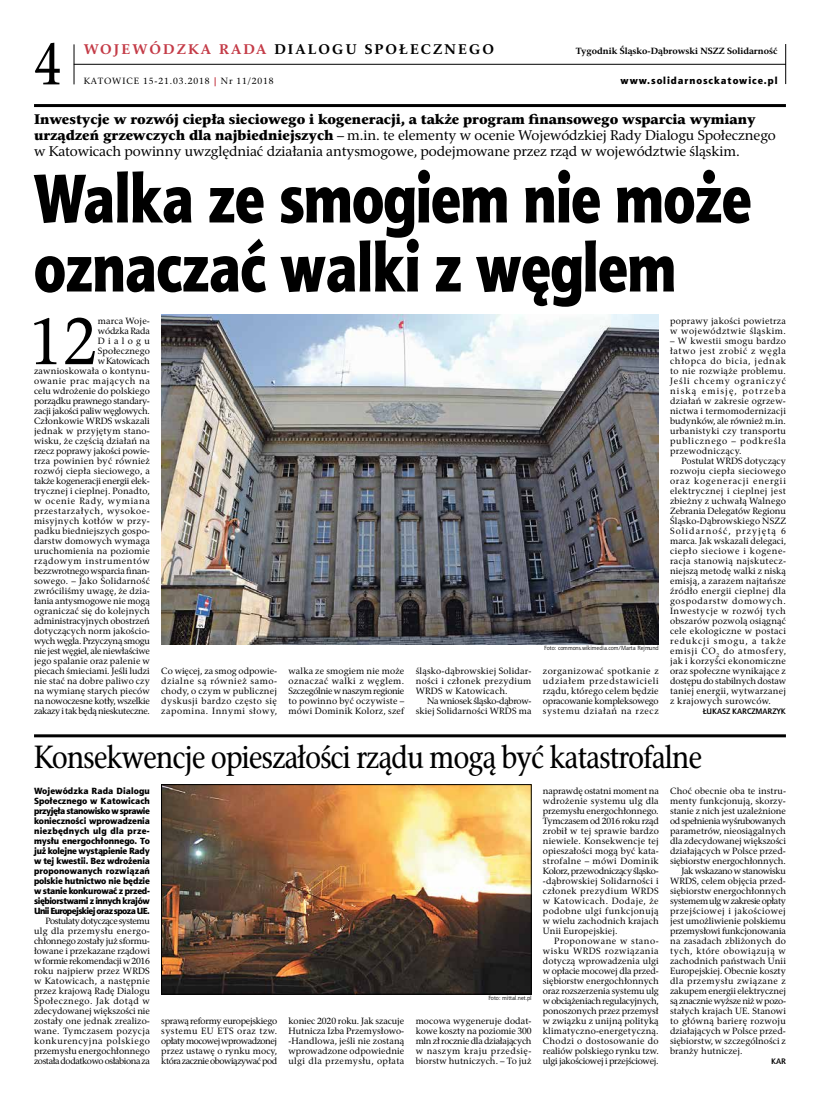
<style>
.page{position:relative;width:820px;height:1106px;background:#fff}
.page>*{position:absolute;margin:0;border:0;box-sizing:border-box;transform-origin:0 0}
.t1{font:69px/69px "Aerton Cnd EFN Black";color:#000}
.t2{font:66.2px "Rashel EFN";color:#000;scale:.93 1}
.t3{font:60px "Rashel Cnd EFN";color:#000}
.t4{font:32px "Rashel Cnd EFN";letter-spacing:-.02em;color:#000}
.t5{font:14px/16px "Rashel EFN";letter-spacing:-.01em;color:#000}
.t6{font:14px "Rashel EFN Black";letter-spacing:-.01em;color:#000}
.t7{font:700 14px "Rashel EFN";letter-spacing:.15em;color:#000}
.t8{font:10px "Aerton EFN Black";letter-spacing:.1em;color:#000}
.t9{font:9px/10px "Rashel EFN";letter-spacing:.01em;color:#000;text-align:justify}
.t10{font:9px/10px "Aerton EFN Black";letter-spacing:-.055em;color:#000;text-align:justify}
.t11{font:9px "Rashel EFN";letter-spacing:-.035em;color:#000}
.t12{font:9px "Rashel EFN";letter-spacing:-.01em;color:#000}
.t13{font:9px/10px "Rashel EFN";letter-spacing:.03em;color:#000}
.t14{font:700 9px "Rashel EFN";color:#000}
.t15{font:9px "Rashel EFN";letter-spacing:.1em;color:#000}
.t16{font:9px "Rashel EFN";letter-spacing:-.045em;color:#000}
.t17{font:9px "Rashel EFN";letter-spacing:-.015em;color:#000}
.t18{font:9px "Rashel EFN";letter-spacing:-.025em;color:#000}
.t19{font:9px "Rashel EFN";letter-spacing:.045em;color:#000}
.t20{font:9px "Rashel EFN";letter-spacing:.035em;color:#000}
.t21{font:9px "Rashel EFN";letter-spacing:.055em;color:#000}
.t22{font:9px "Rashel EFN";letter-spacing:.05em;color:#000}
.t23{font:700 8px "Aerton EFN";letter-spacing:-.01em;color:#000}
.t24{font:6px "Aerton EFN";color:#000}
.s1{color:#c43b47}
.s2{font-family:"Rashel EFN Black";color:#c43b47}
.s3{font-family:"Rashel EFN Black"}
</style>
<div class="page">
<hr style="left:74px;top:64px;width:711px;height:1px;background:#000">
<hr style="left:74px;top:44px;width:1px;height:40px;background:#000">
<hr style="left:785px;top:44px;width:1px;height:40px;background:#000">
<img style="left:161px;top:314px;width:497px;height:330px">
<hr style="left:34px;top:104px;width:751px;height:3px;background:#000">
<img style="left:163px;top:786px;width:366px;height:206px">
<div style="left:161px;top:784px;width:370px;height:210px;border:1px solid #000"></div>
<hr style="left:34px;top:734px;width:751px;height:3px;background:#000">
<h3 class="t3" style="left:34px;top:27px;width:29px">4</h3>
<h3 class="t7" style="left:84px;top:40px;width:412px"><span class="s1">WOJEWÓDZKA RADA</span> DIALOGU SPOŁECZNEGO</h3>
<p class="t14" style="left:575px;top:45px;width:203px">Tygodnik Śląsko-Dąbrowski NSZZ Solidarność</p>
<p class="t15" style="left:84px;top:75px;width:191px">KATOWICE 15-21.03.2018 <span class="s2">|</span> Nr 11/2018</p>
<p class="t8" style="left:620px;top:74px;width:158px">www.solidarnosckatowice.pl</p>
<h3 class="t6" style="left:34px;top:111px;width:723px">Inwestycje w rozwój ciepła sieciowego i kogeneracji, a także program finansowego wsparcia wymiany</h3>
<h3 class="t5" style="left:34px;top:127px;width:743px"><span class="s3">urządzeń grzewczych dla najbiedniejszych</span> – m.in. te elementy w ocenie Wojewódzkiej Rady Dialogu Społecznego w Katowicach powinny uwzględniać działania antysmogowe, podejmowane przez rząd w województwie śląskim.</h3>
<h1 class="t1" style="left:34px;top:163px;width:718px">Walka ze smogiem nie może oznaczać walki z węglem</h1>
<h2 class="t2" style="left:29px;top:300px;width:74px">12</h2>
<p class="t9" style="left:34px;top:316px;width:117px;text-align:right">marca Woje-<br>wódzka Rada<br>Dialogu<br>Społecznego<br>w Katowicach zawnioskowała o kontynu&shy;owanie prac mających na celu wdrożenie do polskiego porządku prawnego standary&shy;zacji jakości paliw węglowych.<br>Członkowie WRDS wskazali jednak w przyjętym stano&shy;wisku, że częścią działań na rzecz poprawy jakości powie&shy;trza powinien być również rozwój ciepła sieciowego, a także kogeneracji energii elek&shy;trycznej i cieplnej. Ponadto, w ocenie Rady, wymiana przestarzałych, wysokoe&shy;misyjnych kotłów w przy&shy;padku biedniejszych gospo&shy;darstw domowych wymaga uruchomienia na poziomie rządowym instrumentów bezzwrotnego wsparcia finan&shy;sowego. – Jako Solidarność zwróciliśmy uwagę, że dzia&shy;łania antysmogowe nie mogą ograniczać się do kolejnych administracyjnych obostrzeń dotyczących norm jakościo&shy;wych węgla. Przyczyną smogu nie jest węgiel, ale niewłaściwe jego spalanie oraz palenie w piecach śmieciami. Jeśli ludzi nie stać na dobre paliwo czy na wymianę starych pieców na nowoczesne kotły, wszelkie zakazy i tak będą nieskuteczne.</p>
<p class="t9" style="left:161px;top:666px;width:117px">Co więcej, za smog odpowie&shy;dzialne są również samo&shy;chody, o czym w publicznej dyskusji bardzo często się zapomina. Innymi słowy,</p>
<p class="t9" style="left:288px;top:666px;width:117px">walka ze smogiem nie może oznaczać walki z węglem.<br>Szczególnie w naszym regionie to powinno być oczywiste – mówi Dominik Kolorz, szef</p>
<p class="t9" style="left:415px;top:666px;width:117px">śląsko-dąbrowskiej Solidar&shy;ności i członek prezydium WRDS w Katowicach.</p>
<p class="t9" style="left:415px;top:696px;width:117px;text-align:right">Na wniosek śląsko-dąbrow&shy;skiej Solidarności WRDS ma</p>
<p class="t24" style="left:544px;top:644px;width:116px">Foto: commons.wikimedia.com/Marta Rejmund</p>
<p class="t9" style="left:542px;top:666px;width:117px">zorganizować spotkanie z udziałem przedstawicieli rządu, którego celem będzie opracowanie kompleksowego systemu działań na rzecz</p>
<p class="t13" style="left:669px;top:316px;width:117px">poprawy jakości powietrza w województwie śląskim.</p>
<p class="t9" style="left:669px;top:336px;width:117px">– W kwestii smogu bardzo łatwo jest zrobić z węgla chłopca do bicia, jednak to nie rozwiąże problemu.<br>Jeśli chcemy ograniczyć niską emisję, potrzeba działań w zakresie ogrzew&shy;nictwa i termomodernizacji budynków, ale również m.in. urbanistyki czy transportu publicznego – podkreśla przewodniczący.</p>
<p class="t9" style="left:669px;top:456px;width:117px;text-indent:11px">Postulat WRDS dotyczący rozwoju ciepła sieciowego oraz kogeneracji energii elektrycznej i cieplnej jest zbieżny z uchwałą Walnego Zebrania Delegatów Regionu Śląsko-Dąbrowskiego NSZZ Solidarność, przyjętą 6 marca. Jak wskazali delegaci, ciepło sieciowe i kogene&shy;racja stanowią najskutecz&shy;niejszą metodę walki z niską emisją, a zarazem najtańsze źródło energii cieplnej dla gospodarstw domowych.<br>Inwestycje w rozwój tych obszarów pozwolą osiągnąć cele ekologiczne w postaci redukcji smogu, a także emisji CO<sub>2</sub> do atmosfery, jak i korzyści ekonomiczne oraz społeczne wynikające z dostępu do stabilnych dostaw taniej energii, wytwarzanej z krajowych surowców.</p>
<p class="t23" style="left:702px;top:707px;width:85px">ŁUKASZ KARCZMARZYK</p>
<h3 class="t4" style="left:34px;top:737px;width:669px">Konsekwencje opieszałości rządu mogą być katastrofalne</h3>
<p class="t10" style="left:34px;top:786px;width:117px">Wojewódzka Rada Dialogu Społecznego w Katowicach przyjęła stanowisko w sprawie konieczności wprowadzenia niezbędnych ulg dla prze&shy;mysłu energochłonnego. To już kolejne wystąpienie Rady w tej kwestii. Bez wdrożenia proponowanych rozwiązań polskie hutnictwo nie będzie w stanie konkurować z przed&shy;siębiorstwami z innych krajów Unii Europejskiej oraz spoza UE.</p>
<p class="t9" style="left:34px;top:916px;width:117px;text-indent:11px">Postulaty dotyczące systemu ulg dla przemysłu energo&shy;chłonnego zostały już sformu&shy;łowane i przekazane rządowi w formie rekomendacji w 2016 roku najpierw przez WRDS w Katowicach, a następnie przez krajową Radę Dialogu Społecznego. Jak dotąd w zdecydowanej większości nie zostały one jednak zrealizo&shy;wane. Tymczasem pozycja konkurencyjna polskiego przemysłu energochłonnego została dodatkowo osłabiona za</p>
<p class="t24" style="left:488px;top:994px;width:45px">Foto: mittal.net.pl</p>
<p class="t9" style="left:161px;top:1016px;width:117px">sprawą reformy europejskiego systemu EU ETS oraz tzw. opłaty mocowej wprowadzonej przez ustawę o rynku mocy, która zacznie obowiązywać pod</p>
<p class="t9" style="left:288px;top:1016px;width:117px">koniec 2020 roku. Jak szacuje Hutnicza Izba Przemysłowo--Handlowa, jeśli nie zostaną wprowadzone odpowiednie ulgi dla przemysłu, opłata</p>
<p class="t9" style="left:415px;top:1016px;width:117px">mocowa wygeneruje dodat&shy;kowe koszty na poziomie 300 mln zł rocznie dla działających w naszym kraju przedsię&shy;biorstw hutniczych. – To już</p>
<p class="t9" style="left:542px;top:786px;width:117px">naprawdę ostatni moment na wdrożenie systemu ulg dla przemysłu energochłonnego.<br>Tymczasem od 2016 roku rząd zrobił w tej sprawie bardzo niewiele. Konsekwencje tej opieszałości mogą być kata&shy;strofalne – mówi Dominik Kolorz, przewodniczący śląsko--dąbrowskiej Solidarności i członek prezydium WRDS w Katowicach. Dodaje, że podobne ulgi funkcjonują w wielu zachodnich krajach Unii Europejskiej.</p>
<p class="t9" style="left:542px;top:936px;width:117px;text-indent:11px">Proponowane w stano&shy;wisku WRDS rozwiązania dotyczą wprowadzenia ulgi w opłacie mocowej dla przed&shy;siębiorstw energochłonnych oraz rozszerzenia systemu ulg w obciążeniach regulacyjnych, ponoszonych przez przemysł w związku z unijną polityką klimatyczno-energetyczną.<br>Chodzi o dostosowanie do realiów polskiego rynku tzw. ulgi jakościowej i przejściowej.</p>
<p class="t9" style="left:669px;top:786px;width:117px">Choć obecnie oba te instru-</p>
<p class="t9" style="left:669px;top:796px;width:117px">menty funkcjonują, skorzy-</p>
<p class="t9" style="left:669px;top:806px;width:117px">stanie z nich jest uzależnione</p>
<p class="t11" style="left:669px;top:815px;width:117px">od spełnienia wyśrubowanych</p>
<p class="t9" style="left:669px;top:826px;width:117px">parametrów, nieosiągalnych</p>
<p class="t12" style="left:669px;top:835px;width:117px">dla zdecydowanej większości</p>
<p class="t9" style="left:669px;top:846px;width:117px">działających w Polsce przed-</p>
<p class="t12" style="left:669px;top:855px;width:117px">siębiorstw energochłonnych.</p>
<p class="t11" style="left:681px;top:865px;width:106px">Jak wskazano w stanowisku</p>
<p class="t9" style="left:669px;top:876px;width:117px">WRDS, celem objęcia przed-</p>
<p class="t9" style="left:669px;top:886px;width:117px">siębiorstw energochłonnych</p>
<p class="t16" style="left:669px;top:895px;width:117px">systemem ulg w zakresie opłaty</p>
<p class="t19" style="left:669px;top:905px;width:117px">przejściowej i jakościowej</p>
<p class="t9" style="left:669px;top:916px;width:117px">jest umożliwienie polskiemu</p>
<p class="t18" style="left:669px;top:925px;width:117px">przemysłowi funkcjonowania</p>
<p class="t9" style="left:669px;top:936px;width:117px">na zasadach zbliżonych do</p>
<p class="t21" style="left:669px;top:945px;width:117px">tych, które obowiązują w</p>
<p class="t9" style="left:669px;top:956px;width:117px">zachodnich państwach Unii</p>
<p class="t9" style="left:669px;top:966px;width:117px">Europejskiej. Obecnie koszty</p>
<p class="t22" style="left:669px;top:975px;width:117px">dla przemysłu związane z</p>
<p class="t17" style="left:669px;top:985px;width:117px">zakupem energii elektrycznej</p>
<p class="t11" style="left:669px;top:995px;width:117px">są znacznie wyższe niż w pozo-</p>
<p class="t9" style="left:669px;top:1006px;width:117px">stałych krajach UE. Stanowi</p>
<p class="t20" style="left:669px;top:1015px;width:117px">to główną barierę rozwoju</p>
<p class="t9" style="left:669px;top:1026px;width:117px">działających w Polsce przed-</p>
<p class="t9" style="left:669px;top:1036px;width:117px">siębiorstw, w szczególności z</p>
<p class="t9" style="left:669px;top:1046px;width:74px">branży hutniczej.</p>
<p class="t23" style="left:770px;top:1057px;width:16px">KAR</p>
</div>
